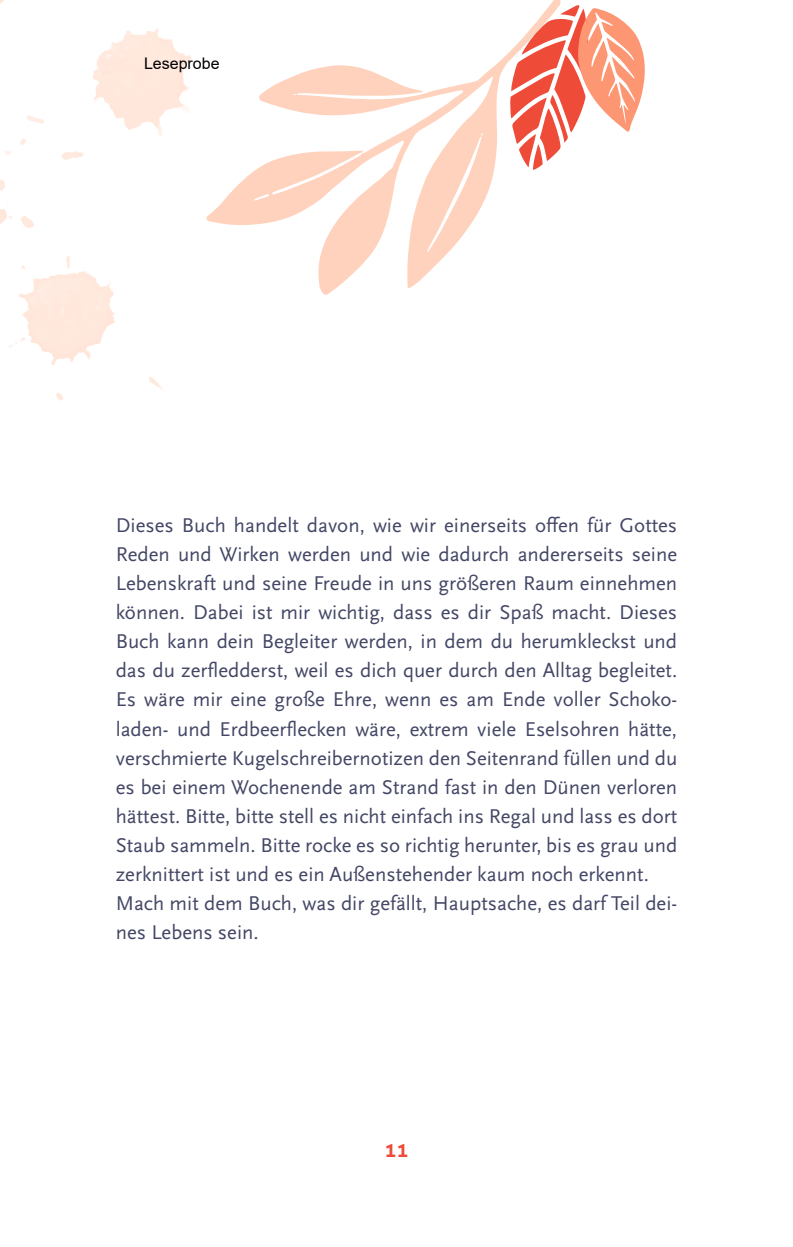
<style>
.page{position:relative;width:793px;height:1247px;background:#fff}
.page>*{position:absolute;margin:0;border:0;box-sizing:border-box;transform-origin:0 0}
.t1{font:20.8px/29px "Scala Sans Pro";color:#434765}
.t2{font:700 20px "Aller";color:#ee4b39}
.t3{font:16px "Arial";color:#000}
</style>
<div class="page">
<img style="left:0;top:0;width:191px;height:401px">
<svg style="left:206px;top:0;width:355px;height:295px"></svg>
<svg style="left:510px;top:5px;width:135px;height:165px"></svg>
<p class="t3" style="left:144px;top:52px;width:77px">Leseprobe</p>
<p class="t1" style="left:116px;top:511px;width:563px">Dieses Buch handelt davon, wie wir einerseits offen für Gottes Reden und Wirken werden und wie dadurch andererseits seine Lebenskraft und seine Freude in uns größeren Raum einnehmen können. Dabei ist mir wichtig, dass es dir Spaß macht. Dieses Buch kann dein Begleiter werden, in dem du herumkleckst und das du zerfledderst, weil es dich quer durch den Alltag begleitet.<br>Es wäre mir eine große Ehre, wenn es am Ende voller Schoko&shy;laden- und Erdbeerflecken wäre, extrem viele Eselsohren hätte, verschmierte Kugelschreibernotizen den Seitenrand füllen und du es bei einem Wochenende am Strand fast in den Dünen verloren hättest. Bitte, bitte stell es nicht einfach ins Regal und lass es dort Staub sammeln. Bitte rocke es so richtig herunter, bis es grau und zerknittert ist und es ein Außenstehender kaum noch erkennt.<br>Mach mit dem Buch, was dir gefällt, Hauptsache, es darf Teil dei&shy;nes Lebens sein.</p>
<p class="t2" style="left:384px;top:1137px;width:25px">11</p>
</div>
